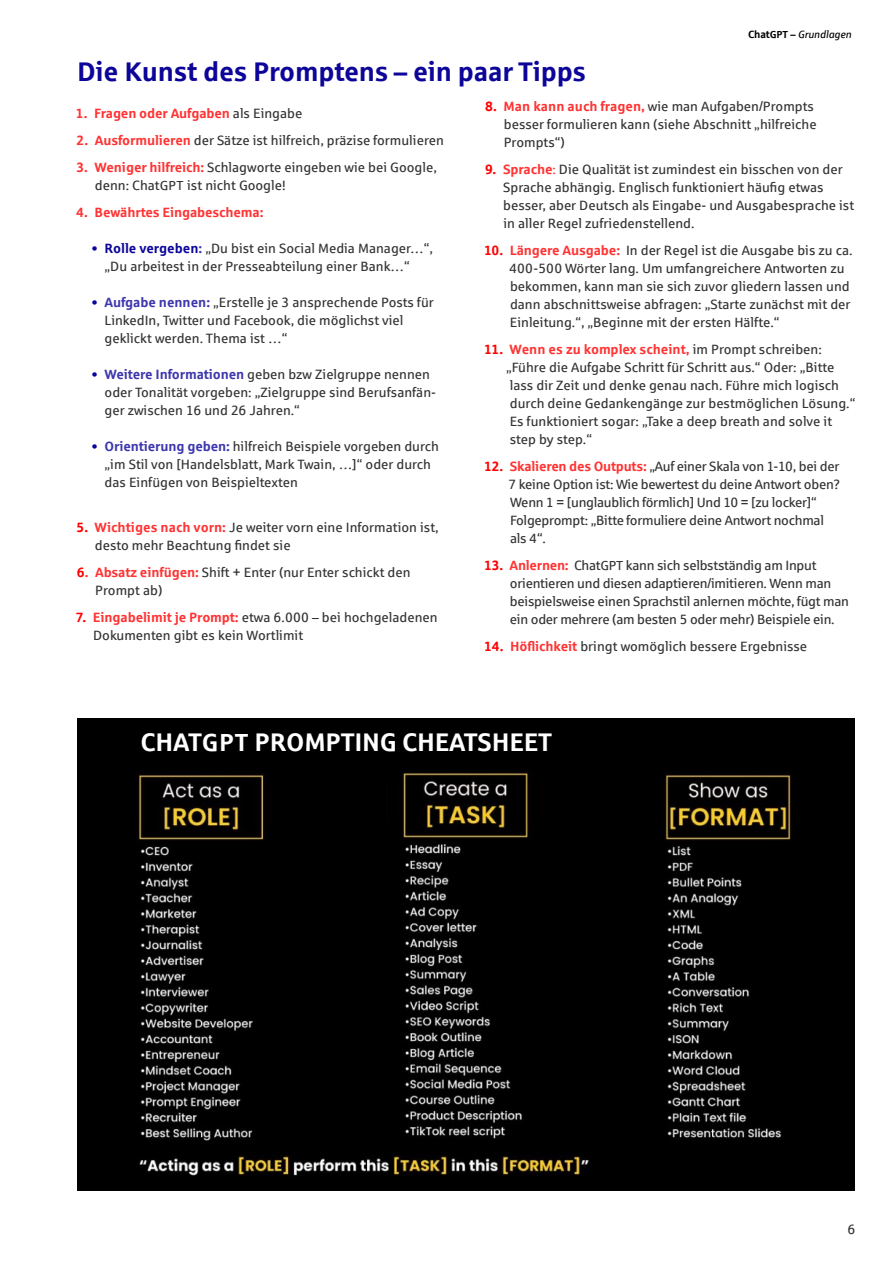
<style>
.page{position:relative;width:893px;height:1263px;background:#fff}
.page>*{position:absolute;margin:0;border:0;box-sizing:border-box;transform-origin:0 0}
.t1{font:700 27px "Sparkasse Rg";letter-spacing:-.01em;color:#0d0599}
.t2{font:700 25.5px "Sparkasse Rg";letter-spacing:-.01em;color:#fff}
.t3{font:13.5px/18px "Sparkasse Rg";color:#333}
.t4{font:13.5px/18px "Sparkasse Rg";letter-spacing:-.02em;color:#333}
.t5{font:700 13.5px "Sparkasse Rg";letter-spacing:-.01em;color:#f33}
.t6{font:italic 10.5px "Sparkasse Rg";letter-spacing:-.01em;color:#000}
.s1{font-weight:700;font-style:normal}
.s2{font-weight:700;font-style:normal;font-size:10.2px}
.s3{font-weight:400;color:#333}
.s4{font-weight:700;color:#f33}
.s5{font-size:13.05px}
.s6{color:#0d0599}
.s7{font-weight:700;color:#0d0599}
.s8{font-weight:700;color:#3d37ad}
.s9{font-weight:700;color:#f00}
.s10{color:#f33}
.s11{font-size:24.75px}
</style>
<div class="page">
<div style="left:77px;top:719px;width:778px;height:472px;background:#000"></div>
<img style="left:138px;top:773px;width:127px;height:368px">
<img style="left:139px;top:1155px;width:450px;height:21px">
<img style="left:665px;top:774px;width:126px;height:364px">
<img style="left:399px;top:772px;width:131px;height:367px">
<h1 class="t1" style="left:77px;top:54px;width:511px">Die Kunst des Promptens – ein paar Tipps</h1>
<p class="t6" style="left:748px;top:28px;width:105px"><span class="s1">Chat</span><span class="s2">GPT</span> <span class="s1">–</span> Grundlagen</p>
<p class="t5" style="left:76px;top:104px;width:228px">1. Fragen oder Aufgaben <span class="s3">als Eingabe</span></p>
<p class="t3" style="left:76px;top:131px;width:369px"><span class="s4">2. Ausformulieren</span> der Sätze ist hilfreich, präzise formulieren</p>
<p class="t3" style="left:95px;top:158px;width:343px;text-indent:-18px"><span class="s4">3. Weniger hilfreich:</span> Schlagworte eingeben wie bei Google, denn: Chat<span class="s5">GPT</span> ist nicht Google!</p>
<p class="t5" style="left:76px;top:203px;width:189px">4. Bewährtes Eingabeschema:</p>
<p class="t3" style="left:105px;top:239px;width:330px;text-indent:-13px"><span class="s6">•</span> <span class="s7">Rolle vergeben</span><span class="s8">:</span> „Du bist ein Social Media Manager…“, „Du arbeitest in der Presseabteilung einer Bank…“</p>
<p class="t3" style="left:105px;top:293px;width:331px;text-indent:-13px"><span class="s6">•</span> <span class="s8">Aufgabe nennen:</span> „Erstelle je 3 ansprechende Posts für<br>LinkedIn, Twitter und Facebook, die möglichst viel geklickt werden. Thema ist …“</p>
<p class="t3" style="left:105px;top:365px;width:333px;text-indent:-13px"><span class="s6">•</span> <span class="s8">Weitere Informationen</span> geben bzw Zielgruppe nennen oder Tonalität vorgeben: „Zielgruppe sind Berufsanfän&shy;ger zwischen 16 und 26 Jahren.“</p>
<p class="t3" style="left:105px;top:437px;width:336px;text-indent:-13px"><span class="s6">•</span> <span class="s8">Orientierung geben:</span> hilfreich Beispiele vorgeben durch „im Stil von [Handelsblatt, Mark Twain, …]“ oder durch das Einfügen von Beispieltexten</p>
<p class="t3" style="left:95px;top:518px;width:345px;text-indent:-18px"><span class="s9">5.</span> <span class="s4">Wichtiges nach vorn:</span> Je weiter vorn eine Information ist, desto mehr Beachtung findet sie</p>
<p class="t3" style="left:95px;top:563px;width:317px;text-indent:-18px"><span class="s9">6</span><span class="s4">. Absatz einfügen:</span> Shift + Enter (nur Enter schickt den<br>Prompt ab)</p>
<p class="t3" style="left:93px;top:608px;width:346px;text-indent:-17px"><span class="s9">7.</span> <span class="s4">Eingabelimit je Prompt:</span> etwa 6.000 – bei hochgeladenen<br>Dokumenten gibt es kein Wortlimit</p>
<p class="t3" style="left:504px;top:97px;width:314px;text-indent:-19px"><span class="s9">8.</span> <span class="s4">Man kann auch fragen,</span> wie man Aufgaben/Prompts besser formulieren kann (siehe Abschnitt „hilfreiche<br>Prompts“)</p>
<p class="t3" style="left:503px;top:160px;width:352px;text-indent:-18px"><span class="s9">9.</span> <span class="s4">Sprache</span><span class="s10">:</span> Die Qualität ist zumindest ein bisschen von der Sprache abhängig. Englisch funktioniert häufig etwas besser, aber Deutsch als Eingabe- und Ausgabesprache ist in aller Regel zufriedenstellend.</p>
<p class="t3" style="left:509px;top:241px;width:345px;text-indent:-25px"><span class="s9">10.</span> <span class="s4">Längere Ausgabe:</span> In der Regel ist die Ausgabe bis zu ca.<br>400-500 Wörter lang. Um umfangreichere Antworten zu bekommen, kann man sie sich zuvor gliedern lassen und dann abschnittsweise abfragen: „Starte zunächst mit der Einleitung.“, „Beginne mit der ersten Hälfte.“</p>
<p class="t3" style="left:506px;top:340px;width:351px;text-indent:-22px"><span class="s9">11.</span> <span class="s4">Wenn es zu komplex scheint,</span> im Prompt schreiben: „Führe die Aufgabe Schritt für Schritt aus.“ Oder: „Bitte lass dir Zeit und denke genau nach. Führe mich logisch durch deine Gedankengänge zur bestmöglichen Lösung.“ Es funktioniert sogar: „Take a deep breath and solve it step by step.“</p>
<p class="t4" style="left:508px;top:457px;width:333px;text-indent:-24px"><span class="s9">12.</span> <span class="s4">Skalieren des Outputs:</span> „Auf einer Skala von 1-10, bei der 7 keine Option ist: Wie bewertest du deine Antwort oben?<br>Wenn 1 = [unglaublich förmlich] Und 10 = [zu locker]“ Folgeprompt: „Bitte formuliere deine Antwort nochmal als 4“.</p>
<p class="t4" style="left:510px;top:556px;width:341px;text-indent:-26px"><span class="s9">13.</span> <span class="s4">Anlernen:</span> Chat<span class="s5">GPT</span> kann sich selbstständig am Input orientieren und diesen adaptieren/imitieren. Wenn man beispielsweise einen Sprachstil anlernen möchte, fügt man ein oder mehrere (am besten 5 oder mehr) Beispiele ein.</p>
<p class="t3" style="left:484px;top:637px;width:325px"><span class="s9">14.</span> <span class="s4">Höflichkeit</span> bringt womöglich bessere Ergebnisse</p>
<h2 class="t2" style="left:141px;top:725px;width:413px">CHAT<span class="s11">GPT</span> PROMPTING CHEATSHEET</h2>
<p class="t3" style="left:847px;top:1219px;width:9px">6</p>
</div>
